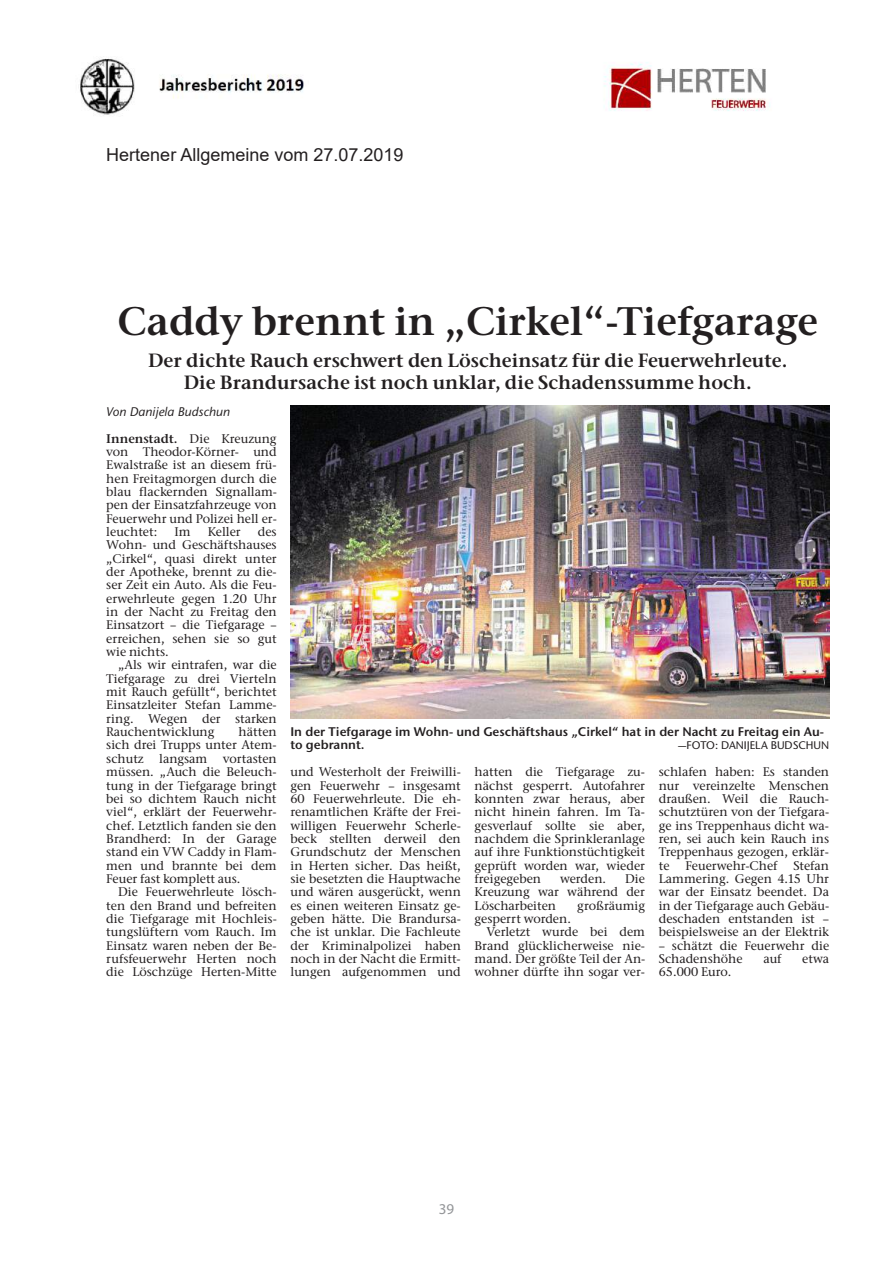
<style>
.page{position:relative;width:893px;height:1263px;background:#fff}
.page>*{position:absolute;margin:0;border:0;box-sizing:border-box;transform-origin:0 0}
.t1{font:39.75px "Stone Ser ITC Std Semi Bold Standard,Medium,normal 00";color:#231f20}
.t2{font:19.2px/22px "Stone Ser ITC Std Semi Bold Standard,Medium,normal 00";color:#231f20;text-align:center}
.t3{font:18px "Arial";color:#231f20}
.t4{font:15px "Myriad Pro";color:#939598}
.t5{font:12.45px/13.4px "Stone Ser ITC Std Medium Standard,Normal,normal 00";color:#231f20;text-align:justify}
.t6{font:12.45px/13.4px "Stone Sans ITC Std Semi Bold Standard,Medium,normal 00";color:#231f20}
.t7{font:12.45px "Stone Ser ITC Std Semi Bold Standard,Medium,normal 00";letter-spacing:-.005em;color:#231f20}
.t8{font:12.45px "Stone Sans ITC Std Medium Standard,Normal,normal 00";color:#231f20}
.t9{font:11.1px "Stone Sans ITC Std Medium Standard,Normal,normal 00";letter-spacing:-.005em;color:#231f20}
.s1{font-family:"Stone Ser ITC Std Medium Standard,Normal,normal 00"}
</style>
<div class="page">
<img style="left:80px;top:58px;width:690px;height:58px">
<img style="left:290px;top:406px;width:539px;height:312px">
<h3 class="t3" style="left:106px;top:142px;width:299px">Hertener Allgemeine vom 27.07.2019</h3>
<h1 class="t1" style="left:117px;top:296px;width:702px">Caddy brennt in „Cirkel“-Tiefgarage</h1>
<h2 class="t2" style="left:148px;top:349px;width:641px">Der dichte Rauch erschwert den Löscheinsatz für die Feuerwehrleute.<br>Die Brandursache ist noch unklar, die Schadenssumme hoch.</h2>
<p class="t8" style="left:106px;top:404px;width:125px">Von Danijela Budschun</p>
<p class="t7" style="left:106px;top:430px;width:172px">Innenstadt. <span class="s1">Die Kreuzung</span></p>
<p class="t5" style="left:106px;top:445px;width:172px">von Theodor-Körner- und Ewalstraße ist an diesem frü&shy;hen Freitagmorgen durch die blau flackernden Signallam&shy;pen der Einsatzfahrzeuge von Feuerwehr und Polizei hell er&shy;leuchtet:</p>
<p class="t5" style="left:106px;top:525px;width:172px;text-indent:152px">des Wohn- und Geschäftshauses „Cirkel“, quasi direkt unter der Apotheke, brennt zu die&shy;ser Zeit ein Auto. Als die Feu&shy;erwehrleute gegen 1.20 Uhr in der Nacht zu Freitag den Einsatzort – die Tiefgarage – erreichen, sehen sie so gut wie nichts.</p>
<p class="t5" style="left:106px;top:658px;width:172px;text-indent:12px">„Als wir eintrafen, war die Tiefgarage zu drei Vierteln mit Rauch gefüllt“, berichtet Einsatzleiter Stefan Lamme&shy;ring. Wegen der starken Rauchentwicklung</p>
<p class="t5" style="left:174px;top:525px;width:18px">Im</p>
<p class="t5" style="left:208px;top:525px;width:35px">Keller</p>
<p class="t5" style="left:106px;top:725px;width:172px;text-indent:132px">hätten sich drei Trupps unter Atem&shy;schutz langsam vortasten müssen. „Auch die Beleuch&shy;tung in der Tiefgarage bringt bei so dichtem Rauch nicht viel“, erklärt der Feuerwehr&shy;chef. Letztlich fanden sie den Brandherd: In der Garage stand ein VW Caddy in Flam&shy;men und brannte bei dem Feuer fast komplett aus.</p>
<p class="t5" style="left:106px;top:885px;width:172px;text-indent:12px">Die Feuerwehrleute lösch&shy;ten den Brand und befreiten die Tiefgarage mit Hochleis&shy;tungslüftern vom Rauch. Im Einsatz waren neben der Be&shy;rufsfeuerwehr Herten noch die Löschzüge Herten-Mitte</p>
<p class="t6" style="left:290px;top:725px;width:535px">In der Tiefgarage im Wohn- und Geschäftshaus „Cirkel“ hat in der Nacht zu Freitag ein Au&shy;to gebrannt.</p>
<p class="t9" style="left:678px;top:739px;width:153px">—FOTO: DANIJELA BUDSCHUN</p>
<p class="t5" style="left:290px;top:765px;width:172px">und Westerholt der Freiwilli&shy;gen Feuerwehr – insgesamt 60 Feuerwehrleute. Die eh&shy;renamtlichen Kräfte der Frei&shy;willigen Feuerwehr Scherle&shy;beck stellten derweil den Grundschutz der Menschen in Herten sicher. Das heißt, sie besetzten die Hauptwache und wären ausgerückt, wenn es einen weiteren Einsatz ge&shy;geben hätte. Die Brandursa&shy;che ist unklar. Die Fachleute der Kriminalpolizei haben noch in der Nacht die Ermitt&shy;lungen aufgenommen und</p>
<p class="t5" style="left:475px;top:765px;width:172px">hatten die Tiefgarage zu&shy;nächst gesperrt. Autofahrer konnten zwar heraus, aber nicht hinein fahren. Im Ta&shy;gesverlauf sollte sie aber, nachdem die Sprinkleranlage auf ihre Funktionstüchtigkeit geprüft worden war, wieder freigegeben</p>
<p class="t5" style="left:560px;top:872px;width:48px">werden.</p>
<p class="t5" style="left:475px;top:872px;width:172px;text-indent:151px">Die Kreuzung war während der Löscharbeiten</p>
<p class="t5" style="left:577px;top:898px;width:69px">großräumig</p>
<p class="t5" style="left:475px;top:912px;width:98px">gesperrt worden.</p>
<p class="t5" style="left:486px;top:925px;width:160px">Verletzt wurde bei dem</p>
<p class="t5" style="left:475px;top:938px;width:172px">Brand glücklicherweise nie-</p>
<p class="t5" style="left:475px;top:952px;width:172px">mand. Der größte Teil der An-</p>
<p class="t5" style="left:475px;top:965px;width:172px">wohner dürfte ihn sogar ver-</p>
<p class="t5" style="left:659px;top:765px;width:172px">schlafen haben: Es standen nur vereinzelte Menschen draußen. Weil die Rauch&shy;schutztüren von der Tiefgara&shy;ge ins Treppenhaus dicht wa&shy;ren, sei auch kein Rauch ins Treppenhaus gezogen, erklär&shy;te</p>
<p class="t5" style="left:659px;top:858px;width:172px;text-indent:135px">Stefan Lammering. Gegen 4.15 Uhr war der Einsatz beendet. Da in der Tiefgarage auch Gebäu&shy;deschaden entstanden ist – beispielsweise an der Elektrik</p>
<p class="t5" style="left:659px;top:938px;width:172px">– schätzt die Feuerwehr die<br>Schadenshöhe</p>
<p class="t5" style="left:685px;top:858px;width:93px">Feuerwehr-Chef</p>
<p class="t5" style="left:763px;top:952px;width:20px">auf</p>
<p class="t5" style="left:802px;top:952px;width:28px">etwa</p>
<p class="t5" style="left:659px;top:965px;width:74px">65.000 Euro.</p>
<p class="t4" style="left:439px;top:1199px;width:17px">39</p>
</div>
